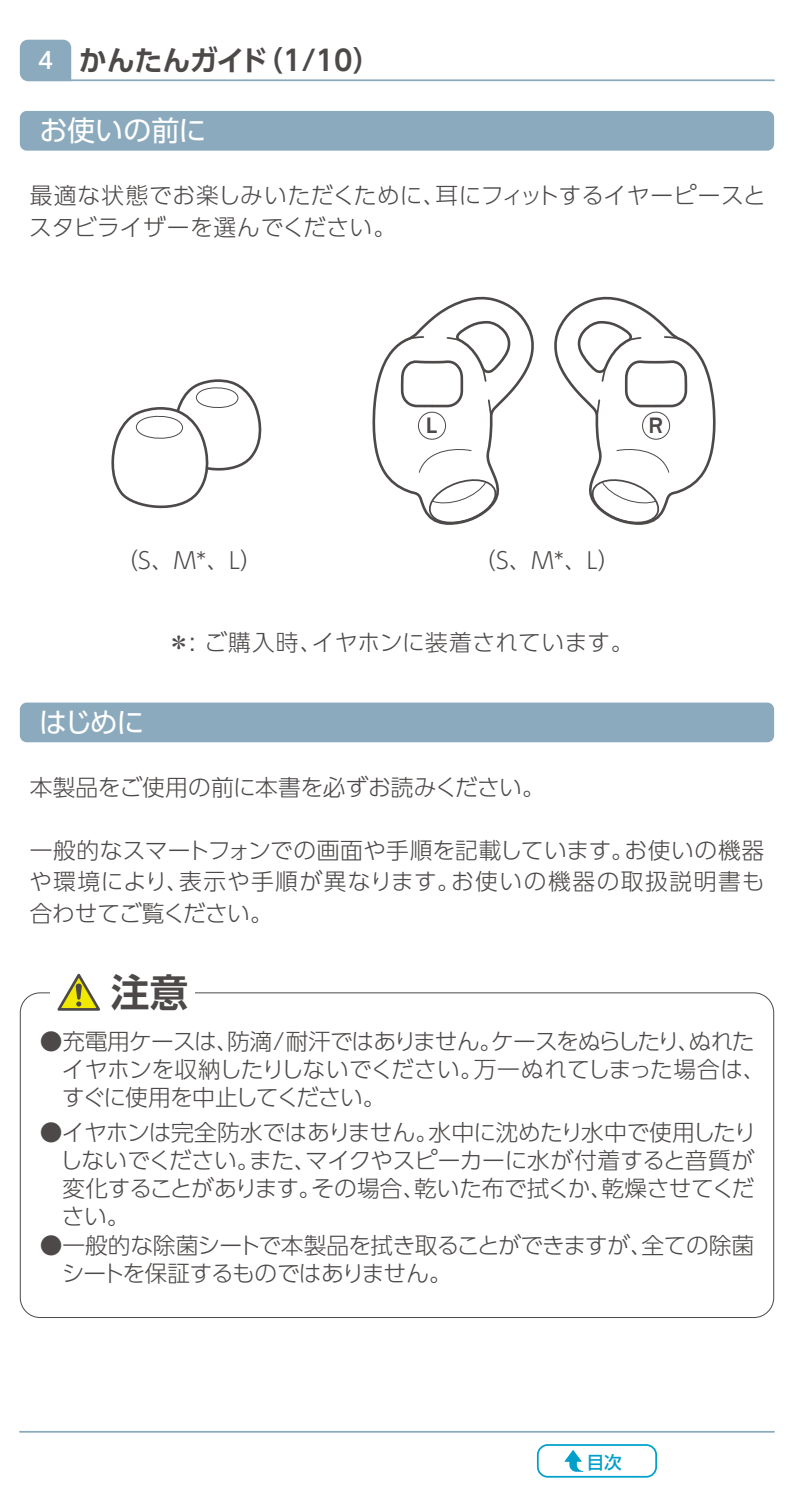
<style>
.page{position:relative;width:794px;height:1489px;background:#fff}
.page>*{position:absolute;margin:0;border:0;box-sizing:border-box;transform-origin:0 0}
.t1{font:700 38.5px "UD Shin Go Pr 6 N De";color:#4c4948}
.t2{font:700 28px "UD Shin Go Pr 6 N De";letter-spacing:-.01em;color:#4c4948}
.t3{font:28px "UD Shin Go Pr 6 N";letter-spacing:-.02em;color:#fff}
.t4{font:500 23.1px "Franklin Gothic";color:#4c4948}
.t5{font:300 22.75px/28px "UD Shin Go Pr 6 N";letter-spacing:-.015em;color:#4c4948}
.t6{font:300 22.75px/31.5px "UD Shin Go Pr 6 N";letter-spacing:.02em;color:#4c4948}
.t7{font:300 22.75px/28px "UD Shin Go Pr 6 N";letter-spacing:-.035em;color:#4c4948}
.t8{font:300 22.75px/28px "UD Shin Go Pr 6 N";letter-spacing:-.055em;color:#4c4948}
.t9{font:300 22.75px "UD Shin Go Pr 6 N";letter-spacing:.01em;color:#4c4948}
.t10{font:300 22.75px "UD Shin Go Pr 6 N";letter-spacing:.055em;color:#4c4948}
.t11{font:300 22.75px "UD Shin Go Pr 6 N";letter-spacing:-.065em;color:#4c4948}
.t12{font:500 22.75px "UD Shin Go Pr 6 N";color:#fff}
.t13{font:500 17.5px "P Shin Go Pr 6 N";color:#00a0ca}
</style>
<div class="page">
<svg style="left:19px;top:39px;width:53px;height:43px;background:#94b1c2"></svg>
<hr style="left:28px;top:79px;width:746px;height:2px;background:#8baabd">
<hr style="left:20px;top:1430px;width:754px;height:2px;background:#8baabd">
<div style="left:537px;top:1443px;width:120px;height:34px;border:2px solid #00a0ca;border-radius:10px"></div>
<svg style="left:564px;top:1450px;width:19px;height:21px"></svg>
<div style="left:20px;top:111px;width:754px;height:40px;background:#8baabd;border-radius:7px"></div>
<svg style="left:111px;top:379px;width:151px;height:130px"></svg>
<svg style="left:554px;top:296px;width:162px;height:229px"></svg>
<svg style="left:372px;top:296px;width:162px;height:229px"></svg>
<div style="left:20px;top:702px;width:754px;height:40px;background:#8baabd;border-radius:7px"></div>
<svg style="left:57px;top:973px;width:44px;height:38px"></svg>
<p class="t12" style="left:38px;top:42px;width:17px">4</p>
<p class="t2" style="left:79px;top:38px;width:190px">かんたんガイド</p>
<p class="t2" style="left:255px;top:38px;width:127px">)1/10(</p>
<p class="t3" style="left:39px;top:108px;width:169px">お使いの前に</p>
<p class="t5" style="left:435px;top:181px;width:332px">耳にフィットするイヤーピースと</p>
<p class="t6" style="left:29px;top:179px;width:418px">最適な状態でお楽しみいただくために、スタビライザーを選んでください。</p>
<p class="t4" style="left:426px;top:411px;width:13px">L</p>
<p class="t4" style="left:648px;top:411px;width:16px">R</p>
<p class="t5" style="left:116px;top:545px;width:149px">（、S M*、L）</p>
<p class="t5" style="left:473px;top:545px;width:149px">（、S M*、 (L</p>
<p class="t3" style="left:39px;top:699px;width:107px">はじめに</p>
<p class="t5" style="left:167px;top:628px;width:157px">＊: ご購入時、</p>
<p class="t9" style="left:312px;top:624px;width:323px">イヤホンに装着されています。</p>
<p class="t5" style="left:30px;top:772px;width:516px">本製品をご使用の前に本書を必ずお読みください。</p>
<p class="t6" style="left:451px;top:833px;width:315px;text-indent:-421px">一般的なスマートフォンでの画面や手順を記載しています。<br>お使いの機器の取扱説明書も</p>
<p class="t5" style="left:624px;top:835px;width:141px">お使いの機器</p>
<p class="t10" style="left:179px;top:863px;width:282px">表示や手順が異なります。</p>
<p class="t5" style="left:29px;top:865px;width:245px;line-height:31.5px">や環境により、<br>合わせてご覧ください。</p>
<h1 class="t1" style="left:111px;top:960px;width:78px">注意</h1>
<p class="t7" style="left:40px;top:1026px;width:464px">●充電用ケースは防滴/耐汗ではありません。</p>
<p class="t11" style="left:491px;top:1023px;width:265px">ケースをぬらしたりぬれた</p>
<p class="t5" style="left:216px;top:1026px;width:24px">、</p>
<p class="t5" style="left:677px;top:1026px;width:24px">、</p>
<p class="t7" style="left:62px;top:1054px;width:422px">イヤホンを収納したりしないでください。すぐに使用を中止してください。</p>
<p class="t5" style="left:428px;top:1117px;width:329px">水中に沈めたり水中で使用したり</p>
<p class="t6" style="left:473px;top:1053px;width:293px">万一ぬれてしまった場合は、</p>
<p class="t5" style="left:305px;top:1117px;width:450px;text-indent:-265px">●イヤホンは完全防水ではありません。<br>マイクやスピーカーに水が付着すると音質が</p>
<p class="t5" style="left:60px;top:1145px;width:201px">しないでください。</p>
<p class="t5" style="left:249px;top:1145px;width:69px">また、</p>
<p class="t8" style="left:62px;top:1173px;width:261px">変化することがあります。さい。</p>
<p class="t5" style="left:601px;top:1173px;width:155px">乾燥させてくだ</p>
<p class="t5" style="left:414px;top:1173px;width:200px">乾いた布で拭くか、</p>
<p class="t5" style="left:311px;top:1173px;width:116px">その場合、</p>
<p class="t5" style="left:62px;top:1229px;width:592px;text-indent:-22px">●一般的な除菌シートで本製品を拭き取ることができますが、シートを保証するものではありません。</p>
<p class="t5" style="left:641px;top:1229px;width:114px">全ての除菌</p>
<p class="t13" style="left:587px;top:1447px;width:36px">目次</p>
</div>
